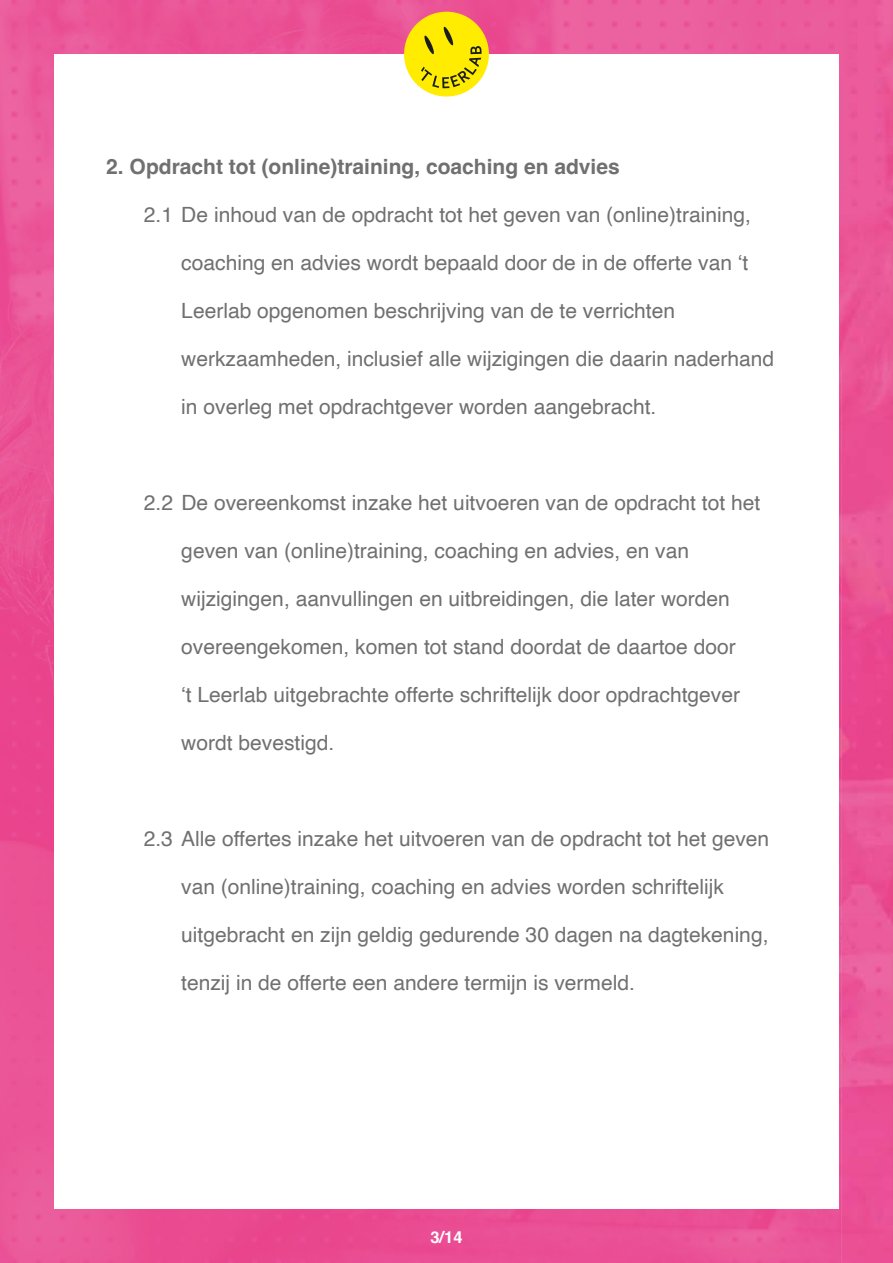
<style>
.page{position:relative;width:893px;height:1263px;background:#fff}
.page>*{position:absolute;margin:0;border:0;box-sizing:border-box;transform-origin:0 0}
.t1{font:21px "Helvetica";color:#707070}
.t2{font:700 21px "Helvetica";color:#707070}
.t3{font:700 16.5px "Helvetica";color:#fff}
</style>
<div class="page">
<img style="left:0;top:0;width:893px;height:1263px">
<div style="left:54px;top:54px;width:785px;height:1155px;background:#fff"></div>
<div style="left:404px;top:12px;width:85px;height:85px;background:#ffec00;border-radius:50%"></div>
<svg style="left:421px;top:26px;width:61px;height:62px"></svg>
<p class="t2" style="left:106px;top:154px;width:515px">2. Opdracht tot (online)training, coaching en advies</p>
<p class="t1" style="left:144px;top:198px;width:609px">2.1 De inhoud van de opdracht tot het geven van (online)training,</p>
<p class="t1" style="left:181px;top:246px;width:569px">coaching en advies wordt bepaald door de in de offerte van ‘t</p>
<p class="t1" style="left:181px;top:294px;width:495px">Leerlab opgenomen beschrijving van de te verrichten</p>
<p class="t1" style="left:181px;top:342px;width:594px">werkzaamheden, inclusief alle wijzigingen die daarin naderhand</p>
<p class="t1" style="left:181px;top:390px;width:477px">in overleg met opdrachtgever worden aangebracht.</p>
<p class="t1" style="left:144px;top:486px;width:618px">2.2 De overeenkomst inzake het uitvoeren van de opdracht tot het</p>
<p class="t1" style="left:181px;top:534px;width:509px">geven van (online)training, coaching en advies, en van</p>
<p class="t1" style="left:181px;top:582px;width:550px">wijzigingen, aanvullingen en uitbreidingen, die later worden</p>
<p class="t1" style="left:181px;top:630px;width:556px">overeengekomen, komen tot stand doordat de daartoe door</p>
<p class="t1" style="left:181px;top:678px;width:560px">‘t Leerlab uitgebrachte offerte schriftelijk door opdrachtgever</p>
<p class="t1" style="left:181px;top:726px;width:154px">wordt bevestigd.</p>
<p class="t1" style="left:144px;top:822px;width:627px">2.3 Alle offertes inzake het uitvoeren van de opdracht tot het geven</p>
<p class="t1" style="left:181px;top:870px;width:544px">van (online)training, coaching en advies worden schriftelijk</p>
<p class="t1" style="left:181px;top:918px;width:589px">uitgebracht en zijn geldig gedurende 30 dagen na dagtekening,</p>
<p class="t1" style="left:181px;top:966px;width:455px">tenzij in de offerte een andere termijn is vermeld.</p>
<p class="t3" style="left:430px;top:1227px;width:34px">3/14</p>
</div>
